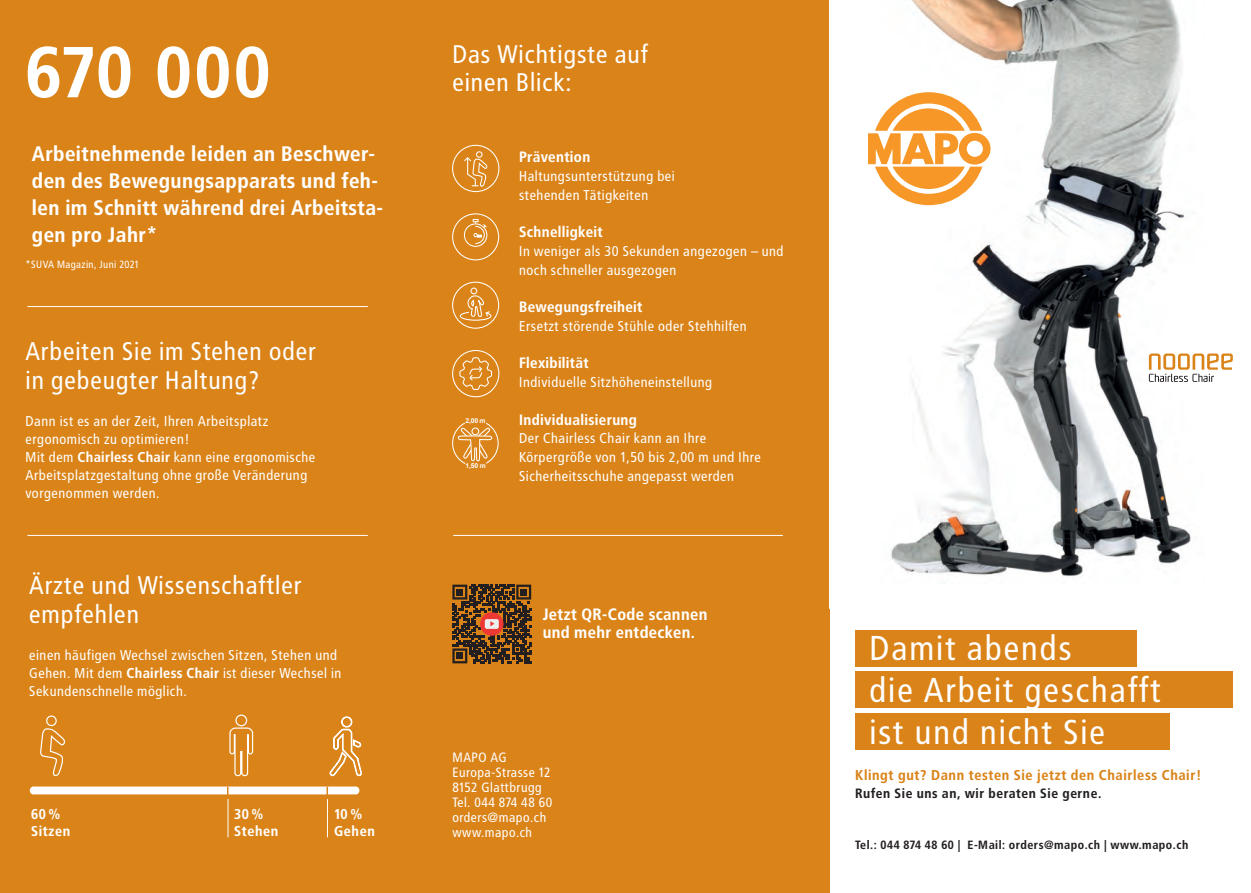
<style>
.page{position:relative;width:1251px;height:893px;background:#fff}
.page>*{position:absolute;margin:0;border:0;box-sizing:border-box;transform-origin:0 0}
.t1{font:700 72px "Transit";color:#fff}
.t2{font:34.5px/42px "Transit";letter-spacing:.02em;color:#fff}
.t3{font:25.5px/28.5px "Transit";color:#fff}
.t4{font:700 21px/27px "Transit";color:#fff}
.t5{font:700 16.5px/18px "Transit";color:#fff}
.t6{font:700 15px "Transit";color:#fff}
.t7{font:14.25px/18px "Transit";color:#fff}
.t8{font:700 14.25px "Transit";letter-spacing:.02em;color:#da8318}
.t9{font:700 14.25px/17px "Transit";letter-spacing:.02em;color:#fff}
.t10{font:13.5px/15px "Transit";color:#fff}
.t11{font:700 13.5px "Transit";letter-spacing:.02em;color:#231f20}
.t12{font:700 12px "Transit";letter-spacing:.02em;color:#231f20}
.t13{font:10.5px "Transit";color:#fff}
.t14{font:700 6.75px "Arial";color:#fff}
.s1{font-weight:700}
</style>
<div class="page">
<div style="left:408px;top:0;width:421px;height:893px;background:#da8318"></div>
<div style="left:855px;top:671px;width:377px;height:36px;background:#da8318"></div>
<div style="left:855px;top:630px;width:280px;height:36px;background:#da8318"></div>
<div style="left:855px;top:713px;width:314px;height:36px;background:#da8318"></div>
<div style="left:452px;top:145px;width:47px;height:47px;border:1px solid #fff;border-radius:50%"></div>
<div style="left:476px;top:151px;width:6px;height:7px;border:1px solid #fff;border-radius:50%"></div>
<svg style="left:463px;top:156px;width:25px;height:37px"></svg>
<div style="left:452px;top:350px;width:47px;height:47px;border:1px solid #fff;border-radius:50%"></div>
<svg style="left:459px;top:357px;width:33px;height:33px"></svg>
<div style="left:452px;top:282px;width:47px;height:47px;border:1px solid #fff;border-radius:50%"></div>
<div style="left:470px;top:288px;width:7px;height:6px;border:1px solid #fff;border-radius:50%"></div>
<svg style="left:459px;top:295px;width:33px;height:26px"></svg>
<div style="left:452px;top:213px;width:47px;height:47px;border:1px solid #fff;border-radius:50%"></div>
<svg style="left:464px;top:219px;width:23px;height:28px"></svg>
<svg style="left:452px;top:422px;width:79px;height:241px"></svg>
<hr style="left:453px;top:535px;width:329px;height:1px;background:#fff">
<img style="left:891px;top:0;width:300px;height:577px">
<svg style="left:1148px;top:353px;width:84px;height:29px"></svg>
<svg style="left:868px;top:92px;width:122px;height:113px"></svg>
<div style="left:0;top:0;width:408px;height:893px;background:#da8318"></div>
<hr style="left:27px;top:306px;width:341px;height:1px;background:#fff">
<hr style="left:27px;top:535px;width:341px;height:1px;background:#fff">
<div style="left:235px;top:714px;width:12px;height:12px;border:1px solid #fff;border-radius:50%"></div>
<div style="left:46px;top:715px;width:11px;height:11px;border:1px solid #fff;border-radius:50%"></div>
<svg style="left:30px;top:716px;width:332px;height:122px"></svg>
<hr style="left:227px;top:799px;width:1px;height:38px;background:#fff">
<hr style="left:327px;top:799px;width:1px;height:38px;background:#fff">
<h1 class="t1" style="left:26px;top:29px;width:248px">670 000</h1>
<h3 class="t4" style="left:32px;top:140px;width:353px">Arbeitnehmende leiden an Beschwer&shy;den des Bewegungsapparats und feh&shy;len im Schnitt während drei Arbeitsta&shy;gen pro Jahr*</h3>
<p class="t13" style="left:26px;top:258px;width:116px">*SUVA Magazin, Juni 2021</p>
<h3 class="t3" style="left:26px;top:337px;width:292px">Arbeiten Sie im Stehen oder in gebeugter Haltung?</h3>
<p class="t7" style="left:26px;top:412px;width:292px">Dann ist es an der Zeit, Ihren Arbeitsplatz ergonomisch zu optimieren!<br>Mit dem <span class="s1">Chairless Chair</span> kann eine ergonomische Arbeitsplatzgestaltung ohne große Veränderung vorgenommen werden.</p>
<h3 class="t3" style="left:29px;top:571px;width:274px">Ärzte und Wissenschaftler empfehlen</h3>
<p class="t7" style="left:29px;top:646px;width:314px">einen häufigen Wechsel zwischen Sitzen, Stehen und<br>Gehen. Mit dem <span class="s1">Chairless Chair</span> ist dieser Wechsel in<br>Sekundenschnelle möglich.</p>
<p class="t9" style="left:31px;top:806px;width:41px">60%<br>Sitzen</p>
<p class="t9" style="left:234px;top:805px;width:46px">30%<br>Stehen</p>
<p class="t9" style="left:334px;top:806px;width:43px">10 %<br>Gehen</p>
<h3 class="t3" style="left:452px;top:40px;width:198px">Das Wichtigste auf einen Blick:</h3>
<p class="t14" style="left:465px;top:417px;width:22px">2,00 m</p>
<p class="t14" style="left:465px;top:461px;width:22px">1,50 m</p>
<p class="t6" style="left:519px;top:148px;width:73px">Prävention</p>
<p class="t7" style="left:519px;top:167px;width:158px;line-height:18.8px">Haltungsunterstützung bei stehenden Tätigkeiten</p>
<p class="t6" style="left:519px;top:223px;width:85px">Schnelligkeit</p>
<p class="t7" style="left:519px;top:242px;width:266px;line-height:18.8px">In weniger als 30 Sekunden angezogen – und noch schneller ausgezogen</p>
<p class="t6" style="left:519px;top:298px;width:125px">Bewegungsfreiheit</p>
<p class="t7" style="left:519px;top:317px;width:229px">Ersetzt störende Stühle oder Stehhilfen</p>
<p class="t6" style="left:519px;top:354px;width:72px">Flexibilität</p>
<p class="t7" style="left:519px;top:373px;width:195px">Individuelle Sitzhöheneinstellung</p>
<p class="t6" style="left:519px;top:410px;width:120px">Individualisierung</p>
<p class="t7" style="left:519px;top:429px;width:244px;line-height:18.8px">Der Chairless Chair kann an Ihre<br>Körpergröße von 1,50 bis 2,00 m und Ihre<br>Sicherheitsschuhe angepasst werden</p>
<p class="t5" style="left:542px;top:605px;width:166px">Jetzt QR-Code scannen und mehr entdecken.</p>
<p class="t10" style="left:452px;top:750px;width:102px">MAPO AG<br>Europa-Strasse 12<br>8152 Glattbrugg<br>Tel. 044 874 48 60 orders@mapo.ch www.mapo.ch</p>
<h2 class="t2" style="left:869px;top:627px;width:294px">Damit abends<br>die Arbeit geschafft ist und nicht Sie</h2>
<p class="t8" style="left:855px;top:766px;width:348px">Klingt gut? Dann testen Sie jetzt den Chairless Chair!</p>
<p class="t11" style="left:855px;top:785px;width:248px">Rufen Sie uns an, wir beraten Sie gerne.</p>
<p class="t12" style="left:855px;top:837px;width:335px">Tel.: 044 874 48 60 | E-Mail: orders@mapo.ch | www.mapo.ch</p>
</div>
